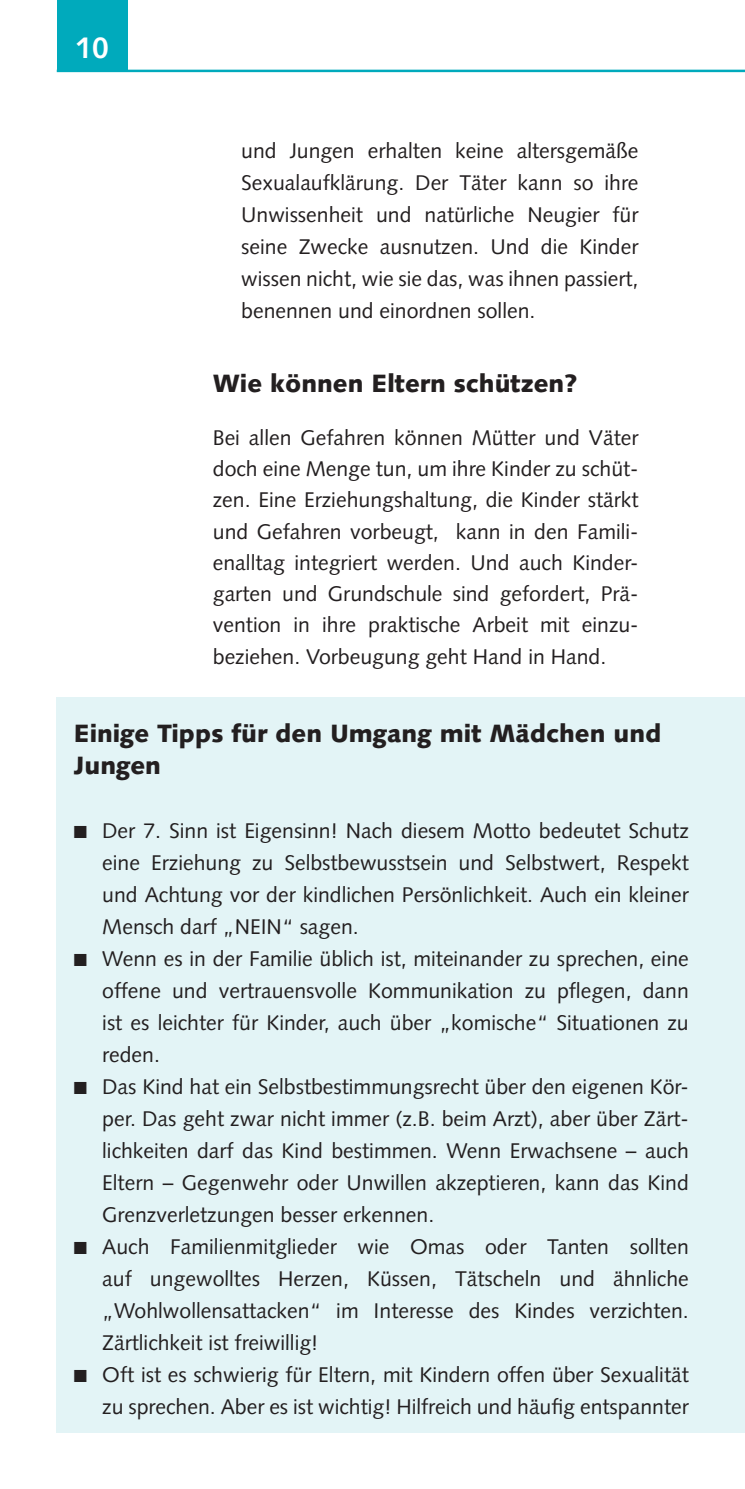
<style>
.page{position:relative;width:745px;height:1489px;background:#fff}
.page>*{position:absolute;margin:0;border:0;box-sizing:border-box;transform-origin:0 0}
.t1{font:700 30px "Syntax";color:#fff}
.t2{font:900 25px/32px "Syntax";color:#231f20}
.t3{font:21.25px/32px "Syntax";color:#231f20;text-align:justify}
</style>
<div class="page">
<div style="left:57px;top:0;width:71px;height:71px;background:#00aabc"></div>
<hr style="left:57px;top:70px;width:687px;height:2px;background:#00aabc">
<div style="left:57px;top:697px;width:687px;height:734px;background:#e3f4f6"></div>
<hr style="left:744px;top:142px;width:1px;height:287px;background:#e3f4f6">
<h1 class="t1" style="left:75px;top:36px;width:35px">10</h1>
<p class="t3" style="left:241px;top:136px;width:398px">und Jungen erhalten keine altersgemäße Sexualaufklärung. Der Täter kann so ihre Unwissenheit und natürliche Neugier für seine Zwecke ausnutzen. Und die Kinder wissen nicht, wie sie das, was ihnen passiert, benennen und einordnen sollen.</p>
<p class="t2" style="left:213px;top:370px;width:366px">Wie können Eltern schützen?</p>
<p class="t3" style="left:213px;top:423px;width:427px;line-height:31.2px">Bei allen Gefahren können Mütter und Väter doch eine Menge tun, um ihre Kinder zu schüt&shy;zen. Eine Erziehungshaltung, die Kinder stärkt und Gefahren vorbeugt, kann in den Famili&shy;enalltag integriert werden. Und auch Kinder&shy;garten und Grundschule sind gefordert, Prä&shy;vention in ihre praktische Arbeit mit einzu&shy;beziehen. Vorbeugung geht Hand in Hand.</p>
<p class="t2" style="left:74px;top:719px;width:588px">Einige Tipps für den Umgang mit Mädchen und<br>Jungen</p>
<p class="t3" style="left:102px;top:816px;width:587px;text-indent:-28px">■ Der 7. Sinn ist Eigensinn! Nach diesem Motto bedeutet Schutz eine Erziehung zu Selbstbewusstsein und Selbstwert, Respekt und Achtung vor der kindlichen Persönlichkeit. Auch ein kleiner Mensch darf „NEIN“ sagen.</p>
<p class="t3" style="left:102px;top:944px;width:587px;text-indent:-28px">■ Wenn es in der Familie üblich ist, miteinander zu sprechen, eine offene und vertrauensvolle Kommunikation zu pflegen, dann ist es leichter für Kinder, auch über „komische“ Situationen zu reden.</p>
<p class="t3" style="left:102px;top:1072px;width:587px;text-indent:-28px">■ Das Kind hat ein Selbstbestimmungsrecht über den eigenen Kör&shy;per. Das geht zwar nicht immer (z.B. beim Arzt), aber über Zärt&shy;lichkeiten darf das Kind bestimmen. Wenn Erwachsene – auch Eltern – Gegenwehr oder Unwillen akzeptieren, kann das Kind Grenzverletzungen besser erkennen.</p>
<p class="t3" style="left:102px;top:1232px;width:587px;text-indent:-28px">■ Auch Familienmitglieder wie Omas oder Tanten sollten auf ungewolltes Herzen, Küssen, Tätscheln und ähnliche „Wohlwollensattacken“ im Interesse des Kindes verzichten.<br>Zärtlichkeit ist freiwillig!</p>
<p class="t3" style="left:74px;top:1360px;width:616px;text-align:right">■ Oft ist es schwierig für Eltern, mit Kindern offen über Sexualität zu sprechen. Aber es ist wichtig! Hilfreich und häufig entspannter</p>
</div>
